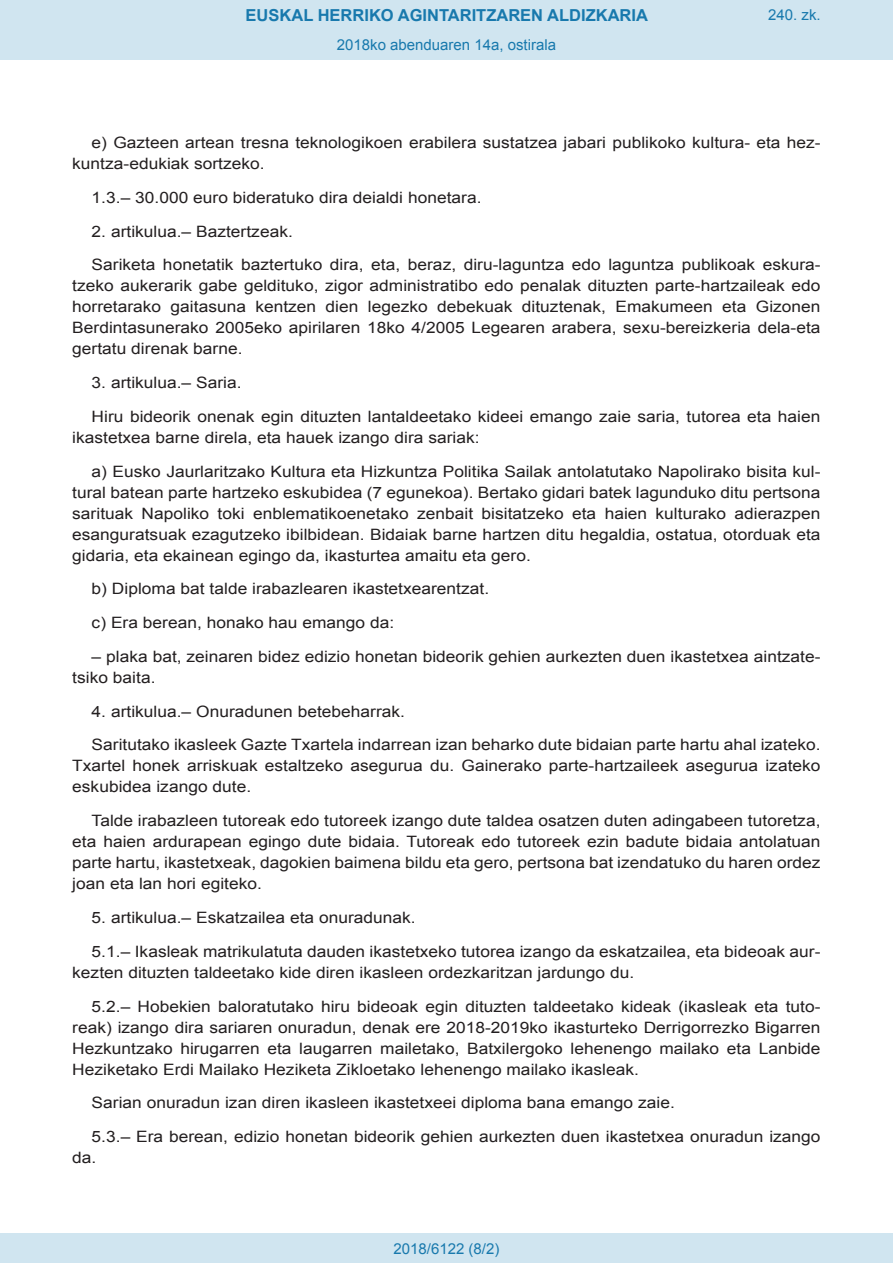
<style>
.page{position:relative;width:893px;height:1263px;background:#fff}
.page>*{position:absolute;margin:0;border:0;box-sizing:border-box;transform-origin:0 0}
.t1{font:700 16.5px "Arial";color:#1879ad}
.BOPVDetalle{font:15.6px/21px "Arial";color:#231f20;scale:1.11 1}
.Paginacion_Centro{font:15px "Arial";color:#1879ad}
</style>
<div class="page">
<div style="left:0;top:0;width:893px;height:60px;background:#d0e5f0"></div>
<div style="left:0;top:1233px;width:893px;height:30px;background:#d0e5f0"></div>
<p class="t1" style="left:246px;top:4px;width:404px">EUSKAL HERRIKO AGINTARITZAREN ALDIZKARIA</p>
<p class="Paginacion_Centro" style="left:337px;top:35px;width:221px">2018ko abenduaren 14a, ostirala</p>
<p class="Paginacion_Centro" style="left:768px;top:5px;width:54px">240. zk.</p>
<p class="BOPVDetalle" style="left:72px;top:132px;width:676px;text-indent:19px">e) Gazteen artean tresna teknologikoen erabilera sustatzea jabari publikoko kultura- eta hez&shy;kuntza-edukiak sortzeko.</p>
<p class="BOPVDetalle" style="left:92px;top:187px;width:353px">1.3.– 30.000 euro bideratuko dira deialdi honetara.</p>
<p class="BOPVDetalle" style="left:92px;top:221px;width:183px">2. artikulua.– Baztertzeak.</p>
<p class="BOPVDetalle" style="left:72px;top:255px;width:676px;text-align:justify;text-indent:19px">Sariketa honetatik baztertuko dira, eta, beraz, diru-laguntza edo laguntza publikoak eskura&shy;tzeko aukerarik gabe geldituko, zigor administratibo edo penalak dituzten parte-hartzaileak edo horretarako gaitasuna kentzen dien legezko debekuak dituztenak, Emakumeen eta Gizonen Berdintasunerako 2005eko apirilaren 18ko 4/2005 Legearen arabera, sexu-bereizkeria dela-eta gertatu direnak barne.</p>
<p class="BOPVDetalle" style="left:92px;top:372px;width:137px">3. artikulua.– Saria.</p>
<p class="BOPVDetalle" style="left:72px;top:406px;width:675px;text-indent:19px">Hiru bideorik onenak egin dituzten lantaldeetako kideei emango zaie saria, tutorea eta haien ikastetxea barne direla, eta hauek izango dira sariak:</p>
<p class="BOPVDetalle" style="left:72px;top:461px;width:676px;text-align:justify;text-indent:19px">a) Eusko Jaurlaritzako Kultura eta Hizkuntza Politika Sailak antolatutako Napolirako bisita kul&shy;tural batean parte hartzeko eskubidea (7 egunekoa). Bertako gidari batek lagunduko ditu pertsona sarituak Napoliko toki enblematikoenetako zenbait bisitatzeko eta haien kulturako adierazpen esanguratsuak ezagutzeko ibilbidean. Bidaiak barne hartzen ditu hegaldia, ostatua, otorduak eta gidaria, eta ekainean egingo da, ikasturtea amaitu eta gero.</p>
<p class="BOPVDetalle" style="left:92px;top:579px;width:360px">b) Diploma bat talde irabazlearen ikastetxearentzat.</p>
<p class="BOPVDetalle" style="left:92px;top:612px;width:274px">c) Era berean, honako hau emango da:</p>
<p class="BOPVDetalle" style="left:72px;top:646px;width:676px;text-indent:19px">– plaka bat, zeinaren bidez edizio honetan bideorik gehien aurkezten duen ikastetxea aintzate&shy;tsiko baita.</p>
<p class="BOPVDetalle" style="left:92px;top:701px;width:284px">4. artikulua.– Onuradunen betebeharrak.</p>
<p class="BOPVDetalle" style="left:72px;top:735px;width:676px;text-align:justify;text-indent:19px">Saritutako ikasleek Gazte Txartela indarrean izan beharko dute bidaian parte hartu ahal izateko.<br>Txartel honek arriskuak estaltzeko asegurua du. Gainerako parte-hartzaileek asegurua izateko eskubidea izango dute.</p>
<p class="BOPVDetalle" style="left:72px;top:810px;width:676px;text-align:justify;text-indent:19px">Talde irabazleen tutoreak edo tutoreek izango dute taldea osatzen duten adingabeen tutoretza, eta haien ardurapean egingo dute bidaia. Tutoreak edo tutoreek ezin badute bidaia antolatuan parte hartu, ikastetxeak, dagokien baimena bildu eta gero, pertsona bat izendatuko du haren ordez joan eta lan hori egiteko.</p>
<p class="BOPVDetalle" style="left:92px;top:907px;width:293px">5. artikulua.– Eskatzailea eta onuradunak.</p>
<p class="BOPVDetalle" style="left:72px;top:941px;width:676px;text-indent:19px">5.1.– Ikasleak matrikulatuta dauden ikastetxeko tutorea izango da eskatzailea, eta bideoak aur&shy;kezten dituzten taldeetako kide diren ikasleen ordezkaritzan jardungo du.</p>
<p class="BOPVDetalle" style="left:72px;top:996px;width:676px;text-align:justify;text-indent:19px">5.2.– Hobekien baloratutako hiru bideoak egin dituzten taldeetako kideak (ikasleak eta tuto&shy;reak) izango dira sariaren onuradun, denak ere 2018-2019ko ikasturteko Derrigorrezko Bigarren Hezkuntzako hirugarren eta laugarren mailetako, Batxilergoko lehenengo mailako eta Lanbide Heziketako Erdi Mailako Heziketa Zikloetako lehenengo mailako ikasleak.</p>
<p class="BOPVDetalle" style="left:92px;top:1092px;width:527px">Sarian onuradun izan diren ikasleen ikastetxeei diploma bana emango zaie.</p>
<p class="BOPVDetalle" style="left:72px;top:1126px;width:676px;text-indent:19px">5.3.– Era berean, edizio honetan bideorik gehien aurkezten duen ikastetxea onuradun izango da.</p>
<p class="Paginacion_Centro" style="left:393px;top:1238px;width:107px">2018/6122 (8/2)</p>
</div>
